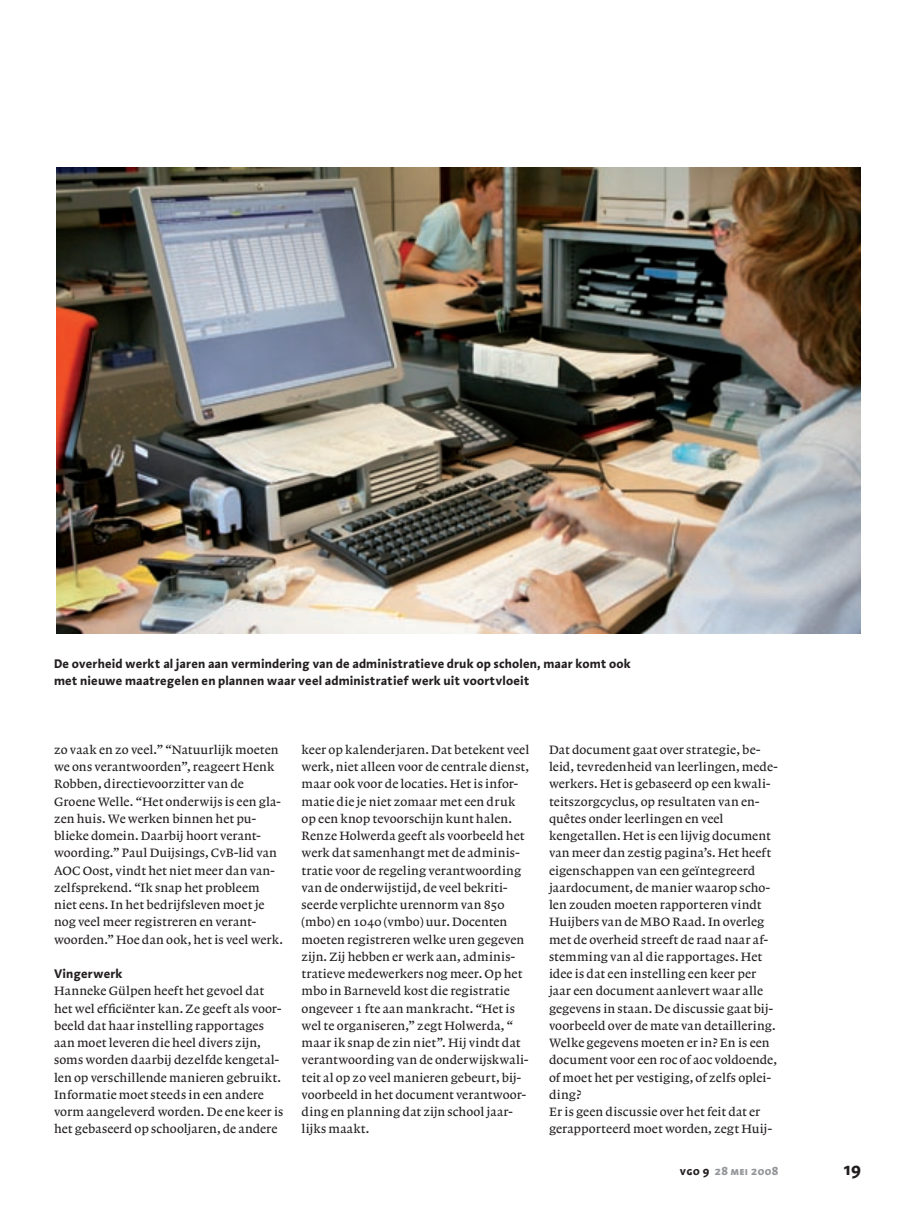
<style>
.page{position:relative;width:915px;height:1212px;background:#fff}
.page>*{position:absolute;margin:0;border:0;box-sizing:border-box;transform-origin:0 0}
.t1{font:700 18px "Linotype Aroma";color:#231f20}
.t2{font:500 12.75px/17.2px "Lexicon No 1 Roman A";letter-spacing:.01em;color:#231f20}
.t3{font:700 12.75px/17.2px "Linotype Aroma";letter-spacing:.005em;color:#231f20}
.t4{font:700 12px "Linotype Aroma SC";letter-spacing:.025em;color:#939598}
.s1{color:#231f20}
</style>
<div class="page">
<img style="left:57px;top:167px;width:803px;height:466px">
<p class="t3" style="left:54px;top:654px;width:578px">De overheid werkt al jaren aan vermindering van de administratieve druk op scholen, maar komt ook met nieuwe maatregelen en plannen waar veel administratief werk uit voortvloeit</p>
<p class="t2" style="left:54px;top:741px;width:230px">zo vaak en zo veel.” “Natuurlijk moeten we ons verantwoorden”, reageert Henk Robben, directievoorzitter van de Groene Welle. “Het onderwijs is een gla&shy;zen huis. We werken binnen het pu&shy;blieke domein. Daarbij hoort verant&shy;woording.” Paul Duijsings, CvB-lid van AOC Oost, vindt het niet meer dan van&shy;zelfsprekend. “Ik snap het probleem niet eens. In het bedrijfsleven moet je nog veel meer registreren en verant&shy;woorden.” Hoe dan ook, het is veel werk.</p>
<p class="t3" style="left:54px;top:965px;width:70px">Vingerwerk</p>
<p class="t2" style="left:54px;top:982px;width:231px">Hanneke Gülpen heeft het gevoel dat het wel efficiënter kan. Ze geeft als voor&shy;beeld dat haar instelling rapportages aan moet leveren die heel divers zijn, soms worden daarbij dezelfde kengetal&shy;len op verschillende manieren gebruikt.<br>Informatie moet steeds in een andere vorm aangeleverd worden. De ene keer is het gebaseerd op schooljaren, de andere</p>
<p class="t2" style="left:301px;top:741px;width:229px">keer op kalenderjaren. Dat betekent veel werk, niet alleen voor de centrale dienst, maar ook voor de locaties. Het is infor&shy;matie die je niet zomaar met een druk op een knop tevoorschijn kunt halen.<br>Renze Holwerda geeft als voorbeeld het werk dat samenhangt met de adminis&shy;tratie voor de regeling verantwoording van de onderwijstijd, de veel bekriti&shy;seerde verplichte urennorm van 850 (mbo) en 1040 (vmbo) uur. Docenten moeten registreren welke uren gegeven zijn. Zij hebben er werk aan, adminis&shy;tratieve medewerkers nog meer. Op het mbo in Barneveld kost die registratie ongeveer 1 fte aan mankracht. “Het is wel te organiseren,” zegt Holwerda, “ maar ik snap de zin niet”. Hij vindt dat verantwoording van de onderwijskwali&shy;teit al op zo veel manieren gebeurt, bij&shy;voorbeeld in het document verantwoor&shy;ding en planning dat zijn school jaar&shy;lijks maakt.</p>
<p class="t2" style="left:549px;top:741px;width:230px">Dat document gaat over strategie, be&shy;leid, tevredenheid van leerlingen, mede&shy;werkers. Het is gebaseerd op een kwali&shy;teitszorgcyclus, op resultaten van en&shy;quêtes onder leerlingen en veel kengetallen. Het is een lijvig document van meer dan zestig pagina’s. Het heeft eigenschappen van een geïntegreerd jaardocument, de manier waarop scho&shy;len zouden moeten rapporteren vindt Huijbers van de MBO Raad. In overleg met de overheid streeft de raad naar af&shy;stemming van al die rapportages. Het idee is dat een instelling een keer per jaar een document aanlevert waar alle gegevens in staan. De discussie gaat bij&shy;voorbeeld over de mate van detaillering.<br>Welke gegevens moeten er in? En is een document voor een roc of aoc voldoende, of moet het per vestiging, of zelfs oplei&shy;ding?<br>Er is geen discussie over het feit dat er gerapporteerd moet worden, zegt Huij-</p>
<p class="t4" style="left:679px;top:1163px;width:100px"><span class="s1">vgo 9</span> 28 mei 2008</p>
<h1 class="t1" style="left:841px;top:1156px;width:20px">19</h1>
</div>
